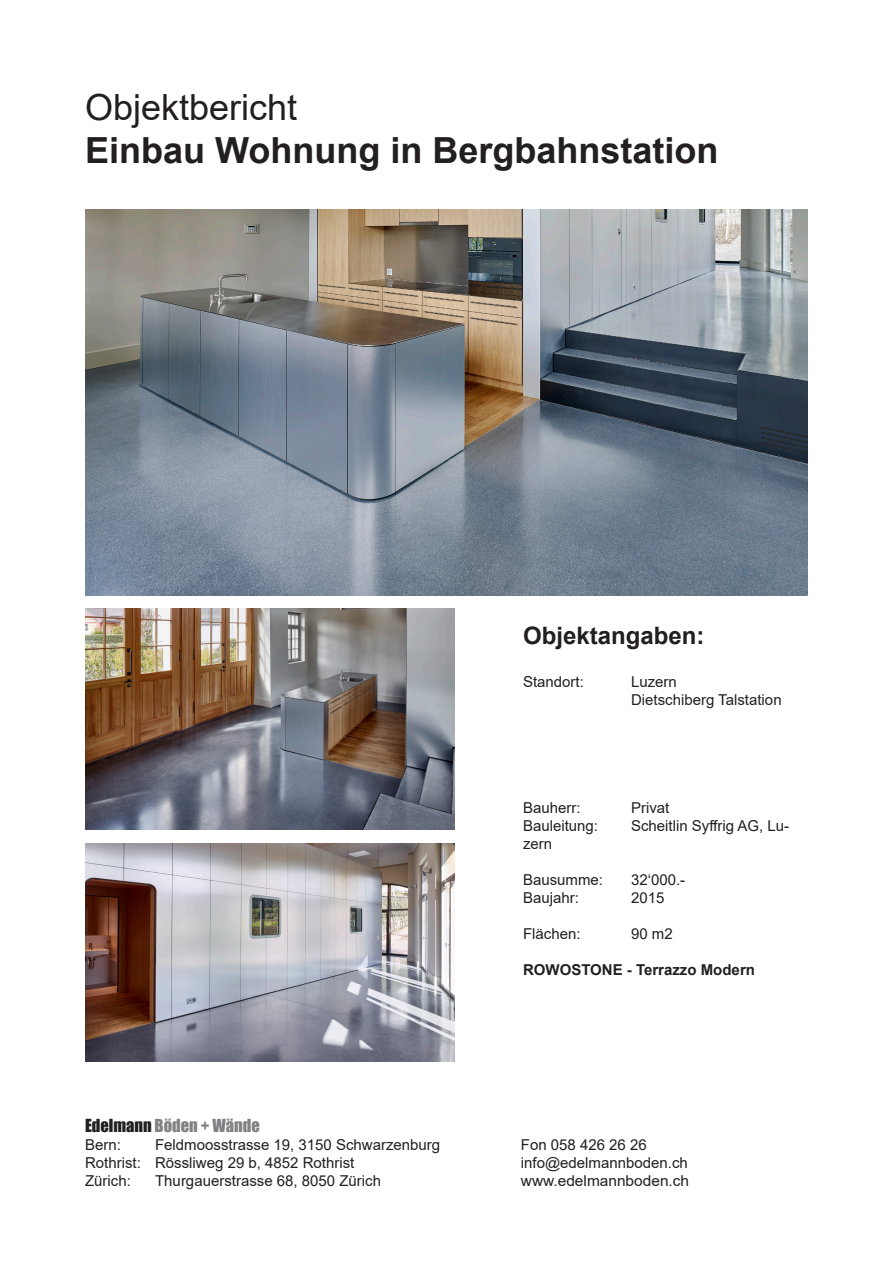
<style>
.page{position:relative;width:893px;height:1263px;background:#fff}
.page>*{position:absolute;margin:0;border:0;box-sizing:border-box;transform-origin:0 0}
.t1{font:700 36px "Arial";color:#231f20}
.t2{font:36px "Arial";color:#231f20}
.t3{font:700 24px "Arial";color:#231f20}
.t4{font:16.5px "Impact";color:#808285}
.t5{font:15px "Arial";color:#231f20}
.t6{font:700 15px "Arial";color:#231f20}
.s1{color:#231f20}
</style>
<div class="page">
<img style="left:85px;top:210px;width:723px;height:386px">
<img style="left:85px;top:608px;width:370px;height:222px">
<img style="left:85px;top:843px;width:370px;height:219px">
<p class="t2" style="left:85px;top:82px;width:214px">Objektbericht</p>
<p class="t1" style="left:85px;top:125px;width:635px">Einbau Wohnung in Bergbahnstation</p>
<p class="t3" style="left:523px;top:618px;width:183px">Objektangaben:</p>
<p class="t5" style="left:523px;top:671px;width:62px">Standort:</p>
<p class="t5" style="left:631px;top:671px;width:47px">Luzern</p>
<p class="t5" style="left:631px;top:689px;width:152px">Dietschiberg Talstation</p>
<p class="t5" style="left:523px;top:797px;width:59px">Bauherr:</p>
<p class="t5" style="left:631px;top:797px;width:40px">Privat</p>
<p class="t5" style="left:523px;top:815px;width:77px">Bauleitung:</p>
<p class="t5" style="left:631px;top:815px;width:160px">Scheitlin Syffrig AG, Lu-</p>
<p class="t5" style="left:523px;top:833px;width:31px">zern</p>
<p class="t5" style="left:523px;top:869px;width:82px">Bausumme:</p>
<p class="t5" style="left:631px;top:869px;width:56px">32‘000.-</p>
<p class="t5" style="left:523px;top:887px;width:57px">Baujahr:</p>
<p class="t5" style="left:631px;top:887px;width:35px">2015</p>
<p class="t5" style="left:523px;top:923px;width:59px">Flächen:</p>
<p class="t5" style="left:631px;top:923px;width:43px">90 m2</p>
<p class="t6" style="left:523px;top:959px;width:233px">ROWOSTONE - Terrazzo Modern</p>
<p class="t4" style="left:85px;top:1112px;width:176px"><span class="s1">Edelmann</span> Böden + Wände</p>
<p class="t5" style="left:85px;top:1134px;width:37px">Bern:</p>
<p class="t5" style="left:155px;top:1134px;width:287px">Feldmoosstrasse 19, 3150 Schwarzenburg</p>
<p class="t5" style="left:521px;top:1134px;width:127px">Fon 058 426 26 26</p>
<p class="t5" style="left:85px;top:1152px;width:271px">Rothrist: Rössliweg 29 b, 4852 Rothrist</p>
<p class="t5" style="left:521px;top:1152px;width:168px">info@edelmannboden.ch</p>
<p class="t5" style="left:85px;top:1170px;width:47px">Zürich:</p>
<p class="t5" style="left:155px;top:1170px;width:227px">Thurgauerstrasse 68, 8050 Zürich</p>
<p class="t5" style="left:521px;top:1170px;width:170px">www.edelmannboden.ch</p>
</div>
